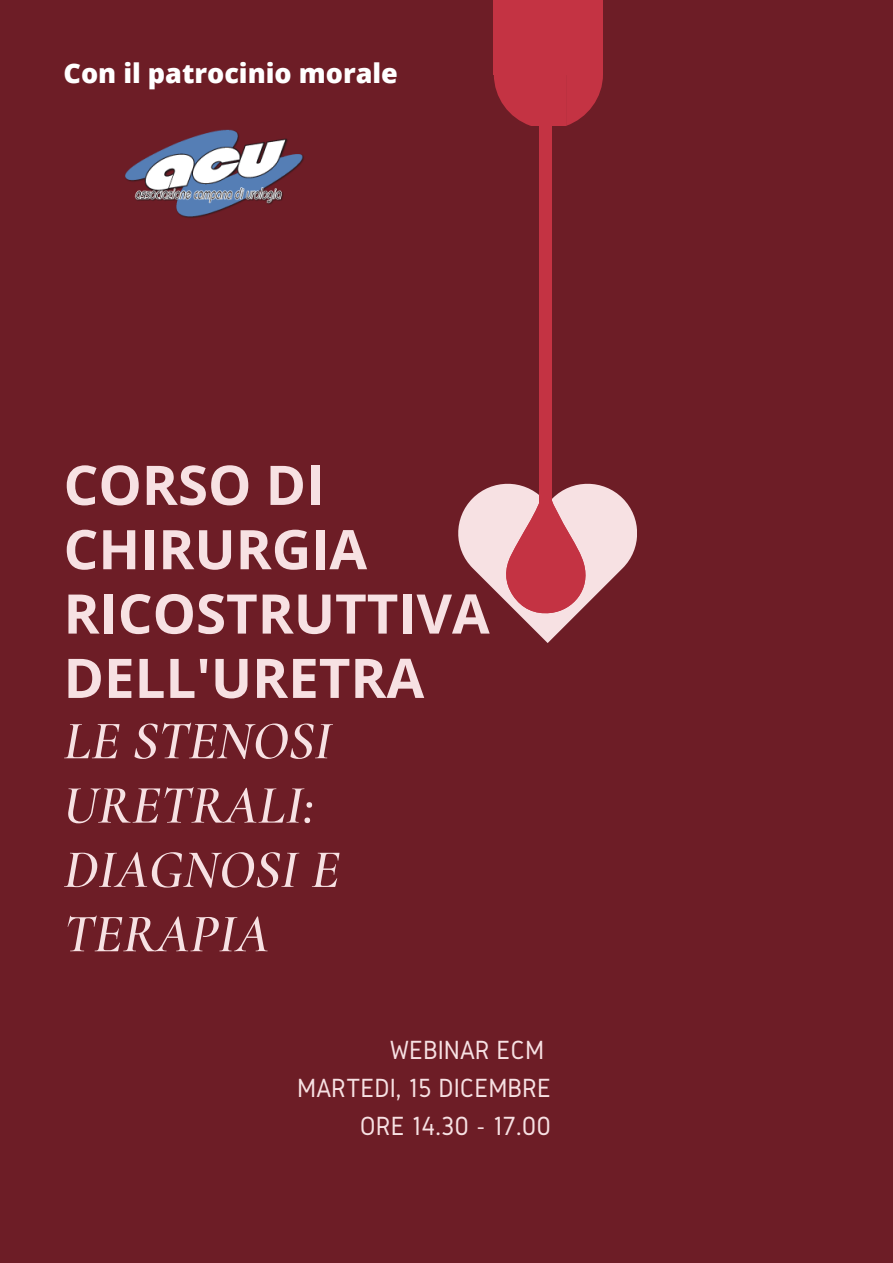
<style>
.page{position:relative;width:893px;height:1263px;background:#6d1d26}
.page>*{position:absolute;margin:0;border:0;box-sizing:border-box;transform-origin:0 0}
.t1{font:700 54.68px/64.3px "Open Sans";color:#f7e1e3}
.t2{font:italic 600 54.68px/64.3px "Cormorant Garamond";color:#f7e1e3}
.t3{font:27.3px/38.2px "Gidole";color:#f7e1e3;text-align:right}
.t4{font:800 27px "Open Sans";color:#fff}
</style>
<div class="page">
<div style="left:494px;top:10px;width:109px;height:65px;background:#c43343"></div>
<svg style="left:494px;top:75px;width:109px;height:50px"></svg>
<div style="left:494px;top:0;width:109px;height:11px;background:#c43343"></div>
<div style="left:540px;top:77px;width:11px;height:425px;background:#c43343"></div>
<div style="left:540px;top:66px;width:11px;height:29px;background:#c43343"></div>
<svg style="left:458px;top:484px;width:178px;height:159px"></svg>
<img style="left:125px;top:129px;width:179px;height:89px">
<p class="t4" style="left:64px;top:55px;width:336px">Con il patrocinio morale</p>
<h1 class="t1" style="left:64px;top:451px;width:427px">CORSO DI<br>CHIRURGIA<br>RICOSTRUTTIVA<br>DELL'URETRA</h1>
<h1 class="t2" style="left:64px;top:709px;width:278px">LE STENOSI<br>URETRALI:<br>DIAGNOSI E<br>TERAPIA</h1>
<p class="t3" style="left:297px;top:1030px;width:255px">WEBINAR ECM<br>MARTEDI, 15 DICEMBRE<br>ORE 14.30 - 17.00</p>
</div>
